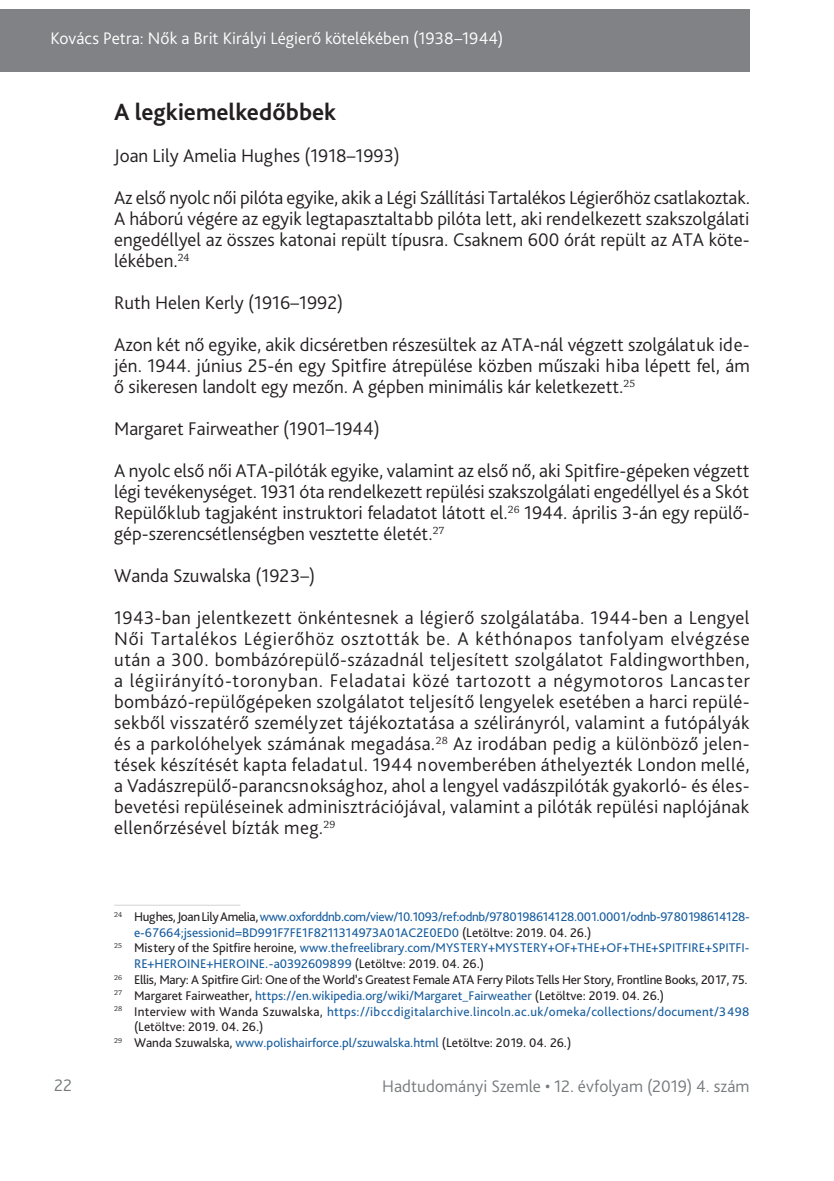
<style>
.page{position:relative;width:834px;height:1181px;background:#fff}
.page>*{position:absolute;margin:0;border:0;box-sizing:border-box;transform-origin:0 0}
._1_1__Head{font:700 24.5px "Bliss Pro";color:#231f20}
._2__Body_copy_1st_pa{font:300 19.25px/21px "Bliss Pro";color:#231f20;text-align:justify}
.t1{font:300 17.5px "Bliss Pro";letter-spacing:.005em;color:#fff}
.t2{font:300 17.5px "Bliss Pro";letter-spacing:.005em;color:#767a7c}
.Lábjegyzet{font:13.12px/15.8px "Bliss Pro";color:#175d9e}
.Lábjegyzet-2{font:13.12px/15.8px "Bliss Pro";letter-spacing:.02em;color:#175d9e}
.Lábjegyzet-3{font:13.12px "Bliss Pro";letter-spacing:-.02em;color:#231f20}
.Lábjegyzet-4{font:13.12px "Bliss Pro";color:#231f20}
.s1{color:#231f20}
.s2{color:#175d9e}
</style>
<div class="page">
<div style="left:0;top:9px;width:749px;height:63px;background:#808285"></div>
<hr style="left:114px;top:905px;width:126px;height:1px;background:#d1d2d4">
<p class="t1" style="left:51px;top:27px;width:454px">Kovács Petra: Nők a Brit Királyi Légierő kötelékében (1938–1944)</p>
<p class="_1_1__Head" style="left:114px;top:97px;width:224px">A legkiemelkedőbbek</p>
<p class="_2__Body_copy_1st_pa" style="left:114px;top:145px;width:287px">Joan Lily Amelia Hughes (1918–1993)</p>
<p class="_2__Body_copy_1st_pa" style="left:114px;top:187px;width:637px">Az első nyolc női pilóta egyike, akik a Légi Szállítási Tartalékos Légierőhöz csatlakoztak.<br>A háború végére az egyik legtapasztaltabb pilóta lett, aki rendelkezett szakszolgálati engedéllyel az összes katonai repült típusra. Csaknem 600 órát repült az ATA köte&shy;lékében.<sup>24</sup></p>
<p class="_2__Body_copy_1st_pa" style="left:114px;top:292px;width:230px">Ruth Helen Kerly (1916–1992)</p>
<p class="_2__Body_copy_1st_pa" style="left:114px;top:334px;width:637px">Azon két nő egyike, akik dicséretben részesültek az ATA-nál végzett szolgálatuk ide&shy;jén. 1944. június 25-én egy Spitfire átrepülése közben műszaki hiba lépett fel, ám ő sikeresen landolt egy mezőn. A gépben minimális kár keletkezett.<sup>25</sup></p>
<p class="_2__Body_copy_1st_pa" style="left:114px;top:418px;width:267px">Margaret Fairweather (1901–1944)</p>
<p class="_2__Body_copy_1st_pa" style="left:114px;top:460px;width:636px">A nyolc első női ATA-pilóták egyike, valamint az első nő, aki Spitfire-gépeken végzett légi tevékenységet. 1931 óta rendelkezett repülési szakszolgálati engedéllyel és a Skót Repülőklub tagjaként instruktori feladatot látott el.<sup>26</sup> 1944. április 3-án egy repülő&shy;gép-szerencsétlenségben vesztette életét.<sup>27</sup></p>
<p class="_2__Body_copy_1st_pa" style="left:114px;top:565px;width:202px">Wanda Szuwalska (1923–)</p>
<p class="_2__Body_copy_1st_pa" style="left:114px;top:607px;width:637px">1943-ban jelentkezett önkéntesnek a légierő szolgálatába. 1944-ben a Lengyel Női Tartalékos Légierőhöz osztották be. A kéthónapos tanfolyam elvégzése után a 300. bombázórepülő-századnál teljesített szolgálatot Faldingworthben, a légiirányító-toronyban. Feladatai közé tartozott a négymotoros Lancaster bombázó-repülőgépeken szolgálatot teljesítő lengyelek esetében a harci repülé&shy;sekből visszatérő személyzet tájékoztatása a szélirányról, valamint a futópályák és a parkolóhelyek számának megadása.<sup>28</sup> Az irodában pedig a különböző jelen&shy;tések készítését kapta feladatul. 1944 novemberében áthelyezték London mellé, a Vadászrepülő-parancsnoksághoz, ahol a lengyel vadászpilóták gyakorló- és éles&shy;bevetési repüléseinek adminisztrációjával, valamint a pilóták repülési naplójának ellenőrzésével bízták meg.<sup>29</sup></p>
<p class="Lábjegyzet" style="left:134px;top:908px;width:617px;text-indent:-20px"><sup>24</sup> <span class="s1">Hughes, Joan Lily Amelia,</span> www.oxforddnb.com/view/10.1093/ref:odnb/9780198614128.001.0001/odnb-9780198614128- e-67664;jsessionid=BD991F7FE1F8211314973A01AC2E0ED0 <span class="s1">(Letöltve: 2019. 04. 26.)</span></p>
<p class="Lábjegyzet" style="left:134px;top:940px;width:617px;text-indent:-20px"><sup>25</sup> <span class="s1">Mistery of the Spitfire heroine,</span> www.thefreelibrary.com/MYSTERY+MYSTERY+OF+THE+OF+THE+SPITFIRE+SPITFI-<br>RE+HEROINE+HEROINE.-a0392609899 <span class="s1">(Letöltve: 2019. 04. 26.)</span></p>
<p class="Lábjegyzet-3" style="left:114px;top:971px;width:635px"><sup>26</sup> Ellis, Mary: A Spitfire Girl: One of the World’s Greatest Female ATA Ferry Pilots Tells Her Story, Frontline Books, 2017, 75.</p>
<p class="Lábjegyzet" style="left:114px;top:987px;width:551px"><sup>27</sup> <span class="s1">Margaret Fairweather,</span> https://en.wikipedia.org/wiki/Margaret_Fairweather <span class="s1">(Letöltve: 2019. 04. 26.)</span></p>
<p class="Lábjegyzet-2" style="left:134px;top:1003px;width:617px;text-indent:-20px"><sup>28</sup> <span class="s1">Interview with Wanda Szuwalska,</span> https://ibccdigitalarchive.lincoln.ac.uk/omeka/collections/document/3498 <span class="s1">(Letöltve: 2019. 04. 26.)</span></p>
<p class="Lábjegyzet-4" style="left:114px;top:1034px;width:458px"><sup>29</sup> Wanda Szuwalska, <span class="s2">www.polishairforce.pl/szuwalska.html</span> (Letöltve: 2019. 04. 26.)</p>
<p class="t2" style="left:54px;top:1074px;width:19px">22</p>
<p class="t2" style="left:382px;top:1075px;width:369px">Hadtudományi Szemle • 12. évfolyam (2019) 4. szám</p>
</div>
